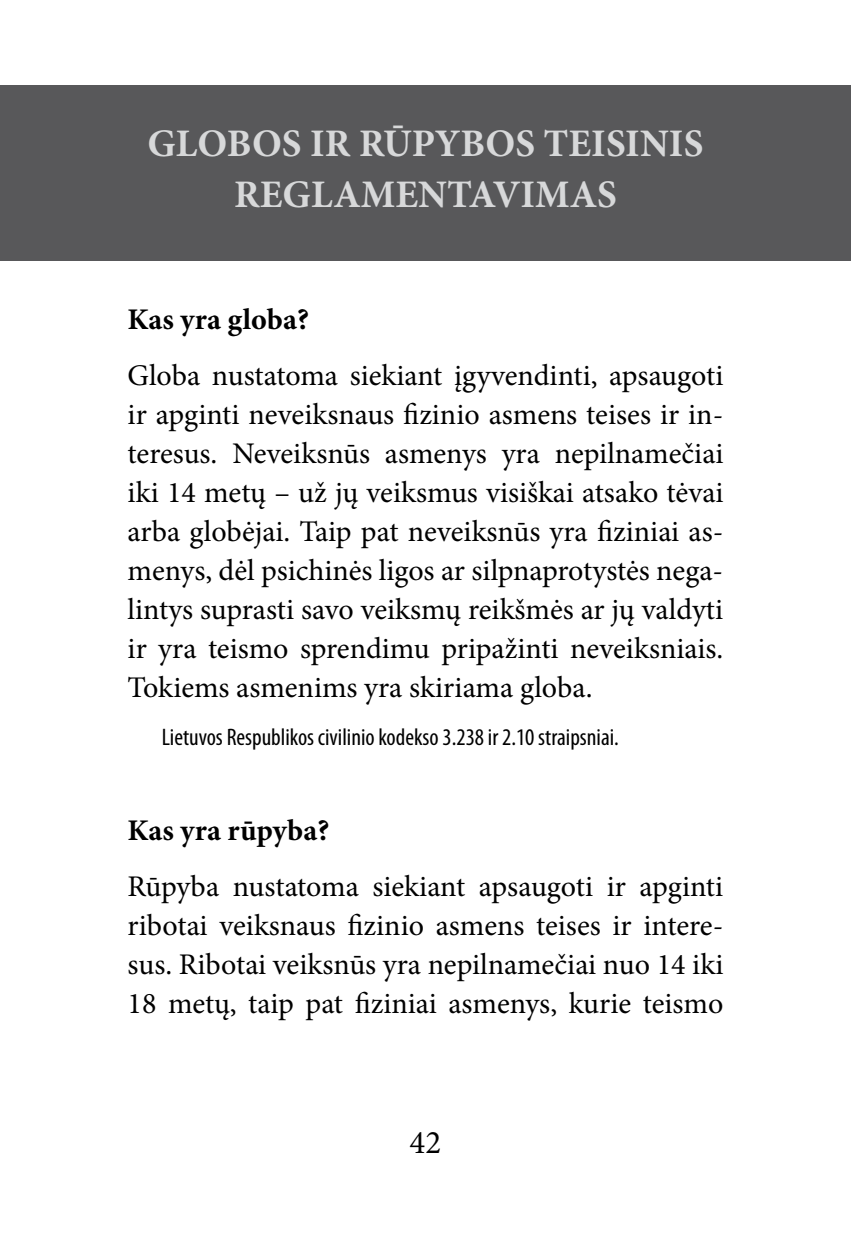
<style>
.page{position:relative;width:851px;height:1259px;background:#fff}
.page>*{position:absolute;margin:0;border:0;box-sizing:border-box;transform-origin:0 0}
.t1{font:700 39px/50.7px "Minion Pro";color:#d7d8d9;text-align:center}
.t2{font:33px "Minion Pro";color:#000}
.t3{font:30px/39px "Minion Pro";color:#000;text-align:justify}
.t4{font:700 30px "Minion Pro";letter-spacing:-.005em;color:#000}
.t5{font:condensed 24px "Myriad Pro";color:#000}
</style>
<div class="page">
<div style="left:0;top:85px;width:850px;height:176px;background:#58585a"></div>
<h1 class="t1" style="left:148px;top:118px;width:463px">GLOBOS IR RŪPYB OS TEISINIS<br>REGLAMENTAVIMAS</h1>
<p class="t4" style="left:128px;top:298px;width:183px">Kas yra globa?</p>
<p class="t3" style="left:128px;top:356px;width:597px">Globa nustatoma siekiant įgyvendinti, apsaugoti ir apginti neveiksnaus fizinio asmens teises ir in&shy;teresus. Neveiksnūs asmenys yra nepilnamečiai iki 14 metų – už jų veiksmus visiškai atsako tėvai arba globėjai. Taip pat neveiksnūs yra fiziniai as&shy;menys, dėl psichinės ligos ar silpnaprotystės nega&shy;lintys suprasti savo veiksmų reikšmės ar jų valdyti ir yra teismo sprendimu pripažinti neveiksniais.<br>Tokiems asmenims yra skiriama globa.</p>
<p class="t5" style="left:162px;top:723px;width:458px">Lietuvos Respublikos civilinio kodekso 3.238 ir 2.10 straipsniai.</p>
<p class="t4" style="left:128px;top:809px;width:203px">Kas yra rūpyba?</p>
<p class="t3" style="left:128px;top:867px;width:597px">Rūpyba nustatoma siekiant apsaugoti ir apginti ribotai veiksnaus fizinio asmens teises ir intere&shy;sus. Ribotai veiksnūs yra nepilnamečiai nuo 14 iki 18 metų, taip pat fiziniai asmenys, kurie teismo</p>
<p class="t2" style="left:409px;top:1120px;width:34px">42</p>
</div>
